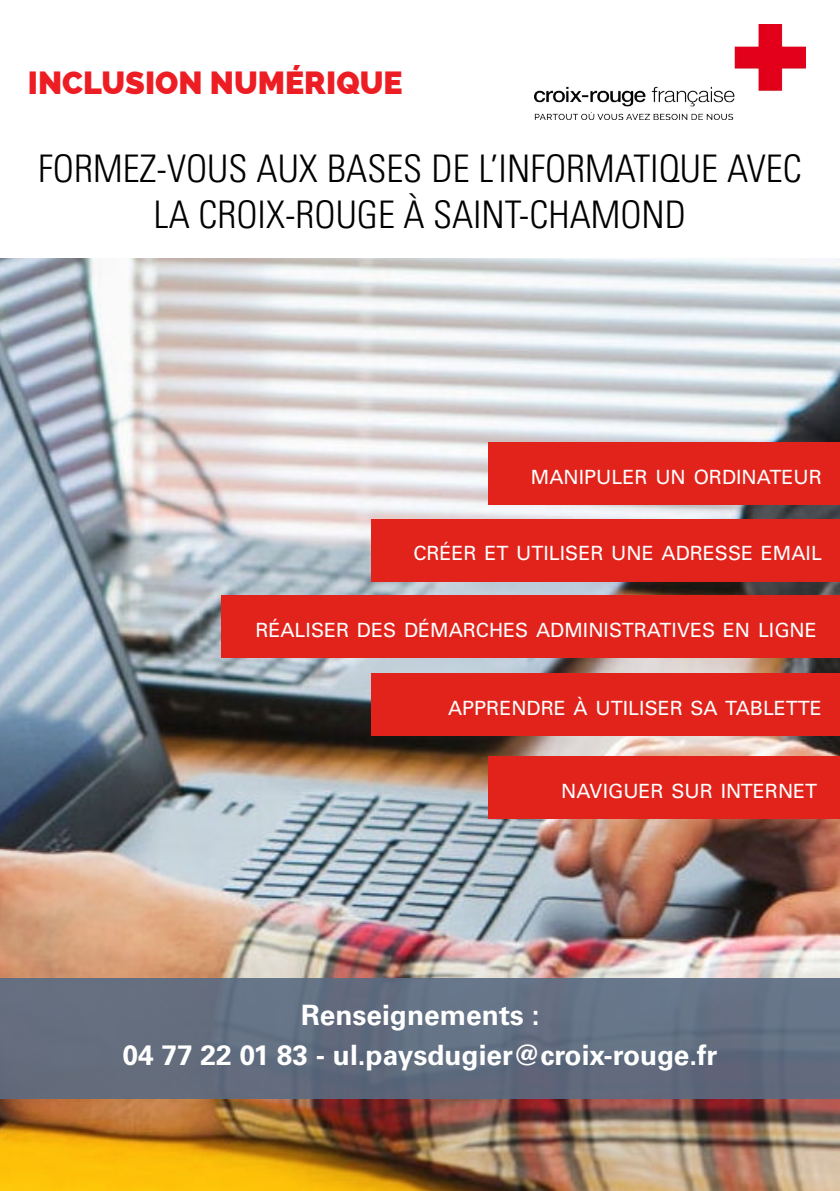
<style>
.page{position:relative;width:840px;height:1191px;background:#fff}
.page>*{position:absolute;margin:0;border:0;box-sizing:border-box;transform-origin:0 0}
.t1{font:300 condensed 38px/45.6px "Univers LT Std";color:#000;text-align:center}
.t2{font:800 32px "Raleway";color:#ed1d24}
.t3{font:700 28px/40px "Univers LT Std";color:#fff;text-align:center}
.t4{font:19.6px "Univers LT Std";color:#fff}
</style>
<div class="page">
<img style="left:0;top:258px;width:839px;height:933px">
<img style="left:534px;top:24px;width:271px;height:96px">
<div style="left:0;top:978px;width:839px;height:121px;background:#646d7f"></div>
<div style="left:488px;top:442px;width:351px;height:63px;background:#e2231b"></div>
<div style="left:371px;top:519px;width:468px;height:62px;background:#e2231b"></div>
<div style="left:371px;top:673px;width:468px;height:63px;background:#e2231b"></div>
<div style="left:221px;top:595px;width:618px;height:63px;background:#e2231b"></div>
<div style="left:488px;top:756px;width:351px;height:62px;background:#e2231b"></div>
<h2 class="t2" style="left:28px;top:64px;width:376px">INCLUSION NUMÉRIQUE</h2>
<h1 class="t1" style="left:38px;top:146px;width:764px">FORMEZ-VOUS AUX BASES DE L’INFORMATIQUE AVEC<br>LA CROIX-ROUGE À SAINT-CHAMOND</h1>
<p class="t4" style="left:530px;top:465px;width:292px">MANIPULER UN ORDINATEUR</p>
<p class="t4" style="left:413px;top:541px;width:410px">CRÉER ET UTILISER UNE ADRESSE EMAIL</p>
<p class="t4" style="left:255px;top:618px;width:562px">RÉALISER DES DÉMARCHES ADMINISTRATIVES EN LIGNE</p>
<p class="t4" style="left:448px;top:696px;width:375px">APPRENDRE À UTILISER SA TABLETTE</p>
<p class="t4" style="left:561px;top:779px;width:257px">NAVIGUER SUR INTERNET</p>
<h3 class="t3" style="left:122px;top:995px;width:596px">Renseignements :<br>04 77 22 01 83 - ul.paysdugier@croix-rouge.fr</h3>
</div>
